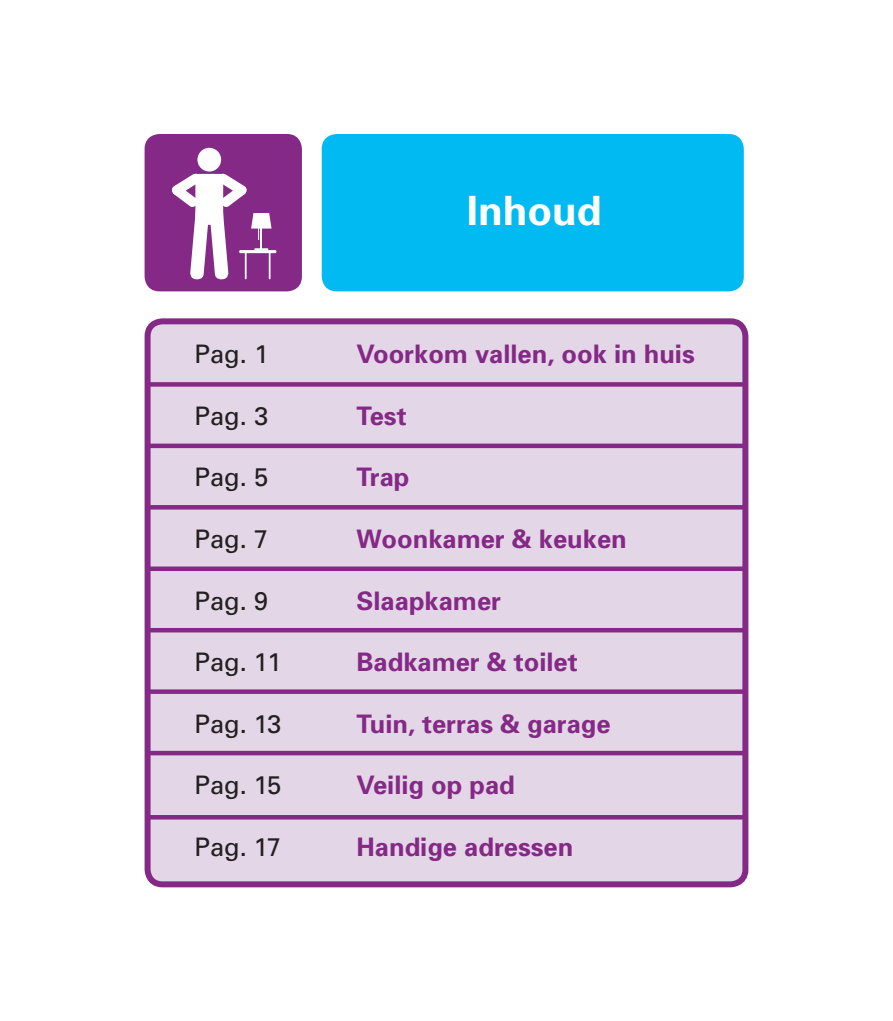
<style>
.page{position:relative;width:893px;height:1021px;background:#fff}
.page>*{position:absolute;margin:0;border:0;box-sizing:border-box;transform-origin:0 0}
.t1{font:700 40.35px "Univers";color:#fff}
.t2{font:700 25.5px "Univers";color:#842985}
.t3{font:25.5px "Univers";color:#231f20}
</style>
<div class="page">
<div style="left:148px;top:321px;width:597px;height:563px;background:#e3d6e6;border-radius:15px"></div>
<div style="left:145px;top:318px;width:603px;height:569px;border:6px solid #842985;border-radius:15px"></div>
<svg style="left:148px;top:382px;width:597px;height:4px;background:#872f88"></svg>
<hr style="left:148px;top:505px;width:597px;height:4px;background:#842985">
<hr style="left:148px;top:628px;width:597px;height:4px;background:#842985">
<div style="left:148px;top:750px;width:597px;height:5px;background:#842985"></div>
<hr style="left:148px;top:815px;width:597px;height:4px;background:#842985">
<div style="left:148px;top:443px;width:597px;height:5px;background:#842985"></div>
<div style="left:148px;top:566px;width:597px;height:5px;background:#842985"></div>
<div style="left:148px;top:689px;width:597px;height:5px;background:#842985"></div>
<div style="left:145px;top:134px;width:157px;height:157px;background:#842985;border-radius:15px"></div>
<div style="left:322px;top:134px;width:422px;height:157px;background:#00baf1;border-radius:15px"></div>
<div style="left:197px;top:148px;width:24px;height:23px;background:#fff;border-radius:50%"></div>
<svg style="left:172px;top:173px;width:100px;height:107px"></svg>
<hr style="left:239px;top:250px;width:37px;height:3px;background:#fff">
<hr style="left:245px;top:251px;width:2px;height:28px;background:#fff">
<hr style="left:269px;top:251px;width:2px;height:28px;background:#fff">
<h1 class="t1" style="left:467px;top:185px;width:136px">Inhoud</h1>
<p class="t3" style="left:195px;top:338px;width:75px">Pag. 1</p>
<p class="t2" style="left:357px;top:338px;width:340px">Voorkom vallen, ook in huis</p>
<p class="t3" style="left:195px;top:400px;width:75px">Pag. 3</p>
<p class="t2" style="left:357px;top:399px;width:52px">Test</p>
<p class="t3" style="left:195px;top:461px;width:75px">Pag. 5</p>
<p class="t2" style="left:357px;top:461px;width:54px">Trap</p>
<p class="t3" style="left:195px;top:523px;width:75px">Pag. 7</p>
<p class="t2" style="left:357px;top:522px;width:272px">Woonkamer &amp; keuken</p>
<p class="t3" style="left:195px;top:584px;width:75px">Pag. 9</p>
<p class="t2" style="left:357px;top:584px;width:146px">Slaapkamer</p>
<p class="t3" style="left:195px;top:646px;width:88px">Pag. 11</p>
<p class="t2" style="left:357px;top:645px;width:223px">Badkamer &amp; toilet</p>
<p class="t3" style="left:195px;top:707px;width:88px">Pag. 13</p>
<p class="t2" style="left:357px;top:707px;width:256px">Tuin, terras &amp; garage</p>
<p class="t3" style="left:195px;top:769px;width:88px">Pag. 15</p>
<p class="t2" style="left:357px;top:768px;width:160px">Veilig op pad</p>
<p class="t3" style="left:195px;top:830px;width:88px">Pag. 17</p>
<p class="t2" style="left:357px;top:830px;width:218px">Handige adressen</p>
</div>
